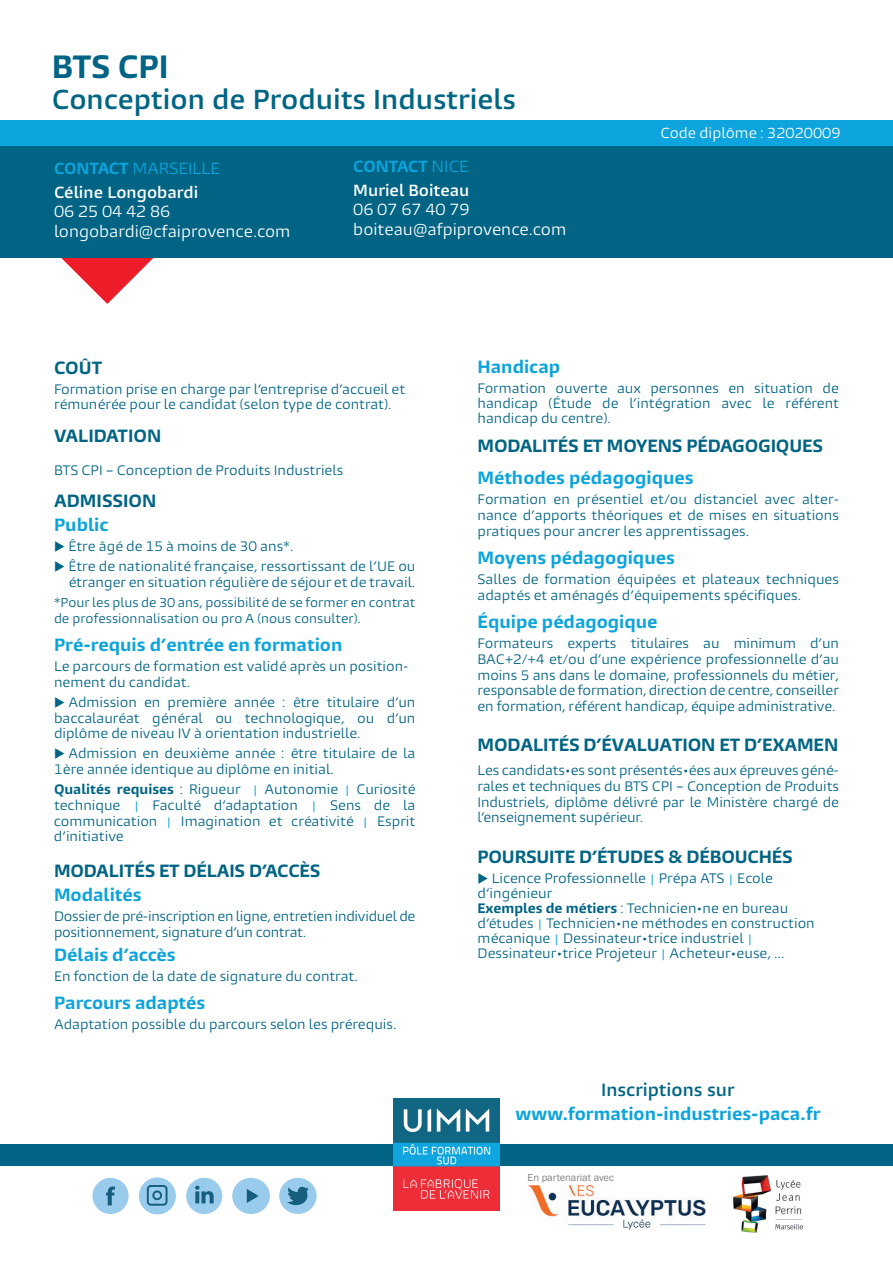
<style>
.page{position:relative;width:893px;height:1263px;background:#fff}
.page>*{position:absolute;margin:0;border:0;box-sizing:border-box;transform-origin:0 0}
.t1{font:700 30px "Burlingame Pro";letter-spacing:-.01em;color:#016484}
.t2{font:600 25.5px "Burlingame Pro";color:#016583}
.t3{font:700 16.5px "Burlingame Pro";color:#0ca4dc}
.t4{font:700 16.5px "Burlingame Pro";letter-spacing:-.01em;color:#016484}
.t5{font:600 16.5px "Burlingame Pro";color:#016484}
.t6{font:15px/19.5px "Burlingame Pro";color:#fff}
.t7{font:600 15px/23.7px "Burlingame Pro";color:#fff}
.t8{font:13.5px "Burlingame Pro";color:#fff}
.t9{font:12.75px/15.8px "Burlingame Pro";color:#016484;text-align:justify}
.t10{font:12.75px/15.8px "Burlingame Pro";letter-spacing:-.02em;color:#016484}
.t11{font:12px/15.8px "Burlingame Pro";color:#016484}
.t12{font:10.5px "Franklin Gothic";color:#808285}
.s1{font-weight:700;color:#0ca4dc}
.s2{font-weight:400;color:#0ca4dc}
.s3{font-weight:700}
.s4{font-family:"Franklin Gothic";color:#0ca4dc}
</style>
<div class="page">
<svg style="left:61px;top:257px;width:93px;height:47px"></svg>
<div style="left:0;top:1144px;width:893px;height:22px;background:#016484"></div>
<div style="left:0;top:146px;width:893px;height:111px;background:#016484"></div>
<img style="left:394px;top:1098px;width:105px;height:112px">
<div style="left:0;top:121px;width:893px;height:25px;background:#0ea4dd"></div>
<img style="left:733px;top:1176px;width:70px;height:57px">
<img style="left:529px;top:1185px;width:177px;height:44px">
<div style="left:92px;top:1178px;width:37px;height:36px;background:#99cbec;border-radius:50%"></div>
<svg style="left:106px;top:1186px;width:9px;height:19px"></svg>
<div style="left:186px;top:1178px;width:36px;height:36px;background:#99cbec;border-radius:50%"></div>
<svg style="left:195px;top:1185px;width:19px;height:18px"></svg>
<div style="left:279px;top:1178px;width:38px;height:36px;background:#99cbec;border-radius:50%"></div>
<svg style="left:287px;top:1187px;width:22px;height:19px"></svg>
<div style="left:139px;top:1177px;width:37px;height:37px;background:#99cbec;border-radius:50%"></div>
<svg style="left:146px;top:1185px;width:22px;height:21px"></svg>
<div style="left:232px;top:1178px;width:38px;height:36px;background:#99cbec;border-radius:50%"></div>
<svg style="left:247px;top:1189px;width:12px;height:14px"></svg>
<h1 class="t1" style="left:52px;top:47px;width:118px">BTS CPI</h1>
<h2 class="t2" style="left:52px;top:83px;width:465px">Conception de Produits Industriels</h2>
<p class="t7" style="left:54px;top:156px;width:167px"><span class="s1">CONTACT</span> <span class="s2">MARSEILLE<br></span>Céline Longobardi</p>
<p class="t6" style="left:54px;top:202px;width:238px">06 25 04 42 86 longobardi@cfaiprovence.com</p>
<p class="t7" style="left:353px;top:155px;width:118px"><span class="s1">CONTACT</span> <span class="s2">NICE<br></span>Muriel Boiteau</p>
<p class="t6" style="left:353px;top:200px;width:214px">06 07 67 40 79 boiteau@afpiprovence.com</p>
<p class="t8" style="left:660px;top:125px;width:182px">Code diplôme : 32020009</p>
<p class="t4" style="left:54px;top:357px;width:50px">COÛT</p>
<p class="t9" style="left:54px;top:381px;width:353px">Formation prise en charge par l’entreprise d’accueil et rémunérée pour le candidat (selon type de contrat).</p>
<p class="t4" style="left:54px;top:425px;width:109px">VALIDATION</p>
<p class="t9" style="left:54px;top:462px;width:291px">BTS CPI – Conception de Produits Industriels</p>
<p class="t4" style="left:54px;top:491px;width:104px">ADMISSION</p>
<p class="t3" style="left:54px;top:515px;width:56px">Public</p>
<p class="t9" style="left:54px;top:539px;width:241px">◆ Être âgé de 15 à moins de 30 ans*.</p>
<p class="t9" style="left:54px;top:559px;width:363px;text-align:right">◆ Être de nationalité française, ressortissant de l’UE ou étranger en situation régulière de séjour et de travail.</p>
<p class="t11" style="left:54px;top:595px;width:363px">*Pour les plus de 30 ans, possibilité de se former en contrat de professionnalisation ou pro A (nous consulter).</p>
<p class="t3" style="left:54px;top:634px;width:290px">Pré-requis d’entrée en formation</p>
<p class="t9" style="left:54px;top:659px;width:356px">Le parcours de formation est validé après un position&shy;nement du candidat.</p>
<p class="t9" style="left:54px;top:694px;width:363px">◆ Admission en première année : être titulaire d’un baccalauréat général ou technologique, ou d’un diplôme de niveau IV à orientation industrielle.</p>
<p class="t9" style="left:54px;top:746px;width:363px">◆ Admission en deuxième année : être titulaire de la<br>1ère année identique au diplôme en initial.</p>
<p class="t9" style="left:54px;top:782px;width:363px"><span class="s3">Qualités requises</span> : Rigueur <span class="s4">|</span> Autonomie <span class="s4">|</span> Curiosité technique <span class="s4">|</span> Faculté d’adaptation <span class="s4">|</span> Sens de la communication <span class="s4">|</span> Imagination et créativité <span class="s4">|</span> Esprit d’initiative</p>
<p class="t4" style="left:54px;top:860px;width:268px">MODALITÉS ET DÉLAIS D’ACCÈS</p>
<p class="t3" style="left:54px;top:884px;width:89px">Modalités</p>
<p class="t10" style="left:54px;top:908px;width:363px">Dossier de pré-inscription en ligne, entretien individuel de positionnement, signature d’un contrat.</p>
<p class="t3" style="left:54px;top:944px;width:123px">Délais d’accès</p>
<p class="t9" style="left:54px;top:968px;width:305px">En fonction de la date de signature du contrat.</p>
<p class="t3" style="left:54px;top:992px;width:153px">Parcours adaptés</p>
<p class="t9" style="left:54px;top:1017px;width:344px">Adaptation possible du parcours selon les prérequis.</p>
<p class="t3" style="left:477px;top:357px;width:84px">Handicap</p>
<p class="t9" style="left:477px;top:380px;width:363px;line-height:15.3px">Formation ouverte aux personnes en situation de handicap (Étude de l’intégration avec le référent handicap du centre).</p>
<p class="t4" style="left:477px;top:435px;width:347px">MODALITÉS ET MOYENS PÉDAGOGIQUES</p>
<p class="t3" style="left:477px;top:467px;width:218px">Méthodes pédagogiques</p>
<p class="t9" style="left:477px;top:492px;width:363px">Formation en présentiel et/ou distanciel avec alter&shy;nance d’apports théoriques et de mises en situations pratiques pour ancrer les apprentissages.</p>
<p class="t3" style="left:477px;top:547px;width:199px">Moyens pédagogiques</p>
<p class="t9" style="left:477px;top:571px;width:363px">Salles de formation équipées et plateaux techniques adaptés et aménagés d’équipements spécifiques.</p>
<p class="t3" style="left:477px;top:611px;width:182px">Équipe pédagogique</p>
<p class="t9" style="left:477px;top:635px;width:363px">Formateurs experts titulaires au minimum d’un BAC+2/+4 et/ou d’une expérience professionnelle d’au moins 5 ans dans le domaine, professionnels du métier, responsable de formation, direction de centre, conseiller en formation, référent handicap, équipe administrative.</p>
<p class="t4" style="left:477px;top:734px;width:362px">MODALITÉS D’ÉVALUATION ET D’EXAMEN</p>
<p class="t9" style="left:477px;top:763px;width:363px">Les candidats•es sont présentés•ées aux épreuves géné&shy;rales et techniques du BTS CPI – Conception de Produits Industriels, diplôme délivré par le Ministère chargé de l’enseignement supérieur.</p>
<p class="t4" style="left:477px;top:847px;width:317px">POURSUITE D’ÉTUDES &amp; DÉBOUCHÉS</p>
<p class="t9" style="left:477px;top:871px;width:339px;line-height:15px;text-align:left">◆ Licence Professionnelle <span class="s4">|</span> Prépa ATS <span class="s4">|</span> Ecole d’ingénieur<br><span class="s3">Exemples de métiers</span> : Technicien•ne en bureau d’études <span class="s4">|</span> Technicien•ne méthodes en construction mécanique <span class="s4">|</span> Dessinateur•trice industriel <span class="s4">| </span>Dessinateur•trice Projeteur <span class="s4">|</span> Acheteur•euse, ...</p>
<p class="t5" style="left:601px;top:1079px;width:135px">Inscriptions sur</p>
<p class="t3" style="left:515px;top:1103px;width:307px">www.formation-industries-paca.fr</p>
<p class="t12" style="left:528px;top:1170px;width:88px">En partenariat avec</p>
</div>
